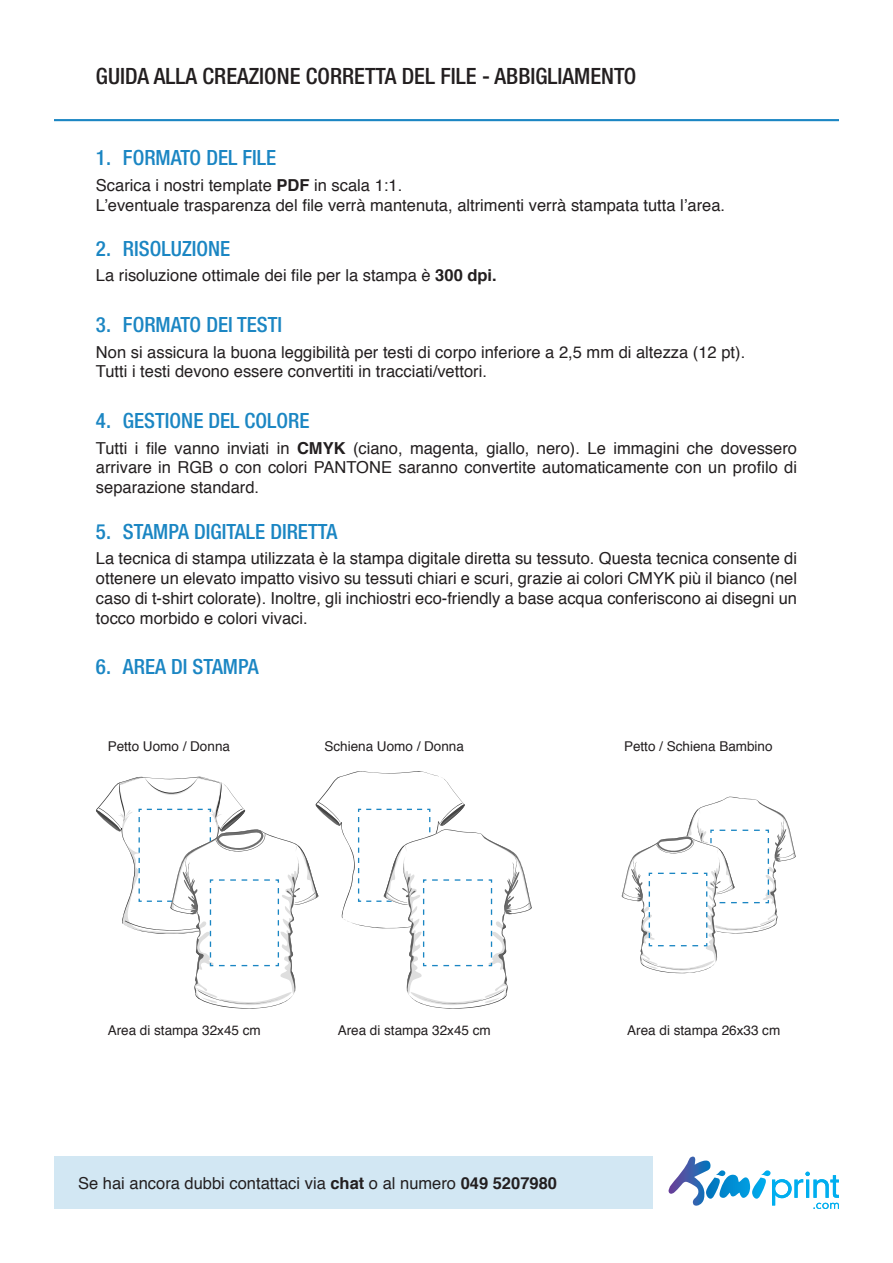
<style>
.page{position:relative;width:893px;height:1263px;background:#fff}
.page>*{position:absolute;margin:0;border:0;box-sizing:border-box;transform-origin:0 0}
.t1{font:500 condensed 22.5px "Helvetica Neue";color:#231f20}
.t2{font:500 condensed 21px "Helvetica Neue";color:#1b86c3}
.t3{font:16.5px/19.8px "Helvetica";color:#231f20;text-align:justify}
.t4{font:13.5px "Helvetica";color:#231f20}
.s1{font-weight:700}
</style>
<div class="page">
<hr style="left:54px;top:119px;width:785px;height:2px;background:#1b86c3">
<div style="left:54px;top:1156px;width:598px;height:53px;background:#d2e7f3"></div>
<svg style="left:668px;top:1156px;width:171px;height:53px"></svg>
<svg style="left:96px;top:771px;width:436px;height:238px"></svg>
<svg style="left:621px;top:796px;width:175px;height:178px"></svg>
<p class="t1" style="left:96px;top:63px;width:542px">GUIDA ALLA CREAZIONE CORRETTA DEL FILE - ABBIGLIAMENTO</p>
<p class="t2" style="left:96px;top:145px;width:182px">1. FORMATO DEL FILE</p>
<p class="t3" style="left:96px;top:176px;width:308px">Scarica i nostri template <span class="s1">PDF</span> in scala 1:1.</p>
<p class="t3" style="left:96px;top:195px;width:631px">L’eventuale trasparenza del file verrà mantenuta, altrimenti verrà stampata tutta l’area.</p>
<p class="t2" style="left:96px;top:236px;width:136px">2. RISOLUZIONE</p>
<p class="t3" style="left:96px;top:266px;width:402px">La risoluzione ottimale dei file per la stampa è <span class="s1">300 dpi.</span></p>
<p class="t2" style="left:96px;top:312px;width:188px">3. FORMATO DEI TESTI</p>
<p class="t3" style="left:96px;top:342px;width:651px">Non si assicura la buona leggibilità per testi di corpo inferiore a 2,5 mm di altezza (12 pt).</p>
<p class="t3" style="left:96px;top:362px;width:392px">Tutti i testi devono essere convertiti in tracciati/vettori.</p>
<p class="t2" style="left:96px;top:408px;width:215px">4. GESTIONE DEL COLORE</p>
<p class="t3" style="left:96px;top:438px;width:703px">Tutti i file vanno inviati in <span class="s1">CMYK</span> (ciano, magenta, giallo, nero). Le immagini che dovessero arrivare in RGB o con colori PANTONE saranno convertite automaticamente con un profilo di separazione standard.</p>
<p class="t2" style="left:96px;top:519px;width:243px">5. STAMPA DIGITALE DIRETTA</p>
<p class="t3" style="left:96px;top:549px;width:703px">La tecnica di stampa utilizzata è la stampa digitale diretta su tessuto. Questa tecnica consente di ottenere un elevato impatto visivo su tessuti chiari e scuri, grazie ai colori CMYK più il bianco (nel caso di t-shirt colorate). Inoltre, gli inchiostri eco-friendly a base acqua conferiscono ai disegni un tocco morbido e colori vivaci.</p>
<p class="t2" style="left:96px;top:654px;width:164px">6. AREA DI STAMPA</p>
<p class="t4" style="left:108px;top:736px;width:124px">Petto Uomo / Donna</p>
<p class="t4" style="left:324px;top:736px;width:141px">Schiena Uomo / Donna</p>
<p class="t4" style="left:624px;top:736px;width:150px">Petto / Schiena Bambino</p>
<p class="t4" style="left:108px;top:1019px;width:155px">Area di stampa 32x45 cm</p>
<p class="t4" style="left:338px;top:1019px;width:155px">Area di stampa 32x45 cm</p>
<p class="t4" style="left:627px;top:1019px;width:155px">Area di stampa 26x33 cm</p>
<p class="t3" style="left:78px;top:1174px;width:480px">Se hai ancora dubbi contattaci via <span class="s1">chat</span> o al numero <span class="s1">049 5207980</span></p>
</div>
